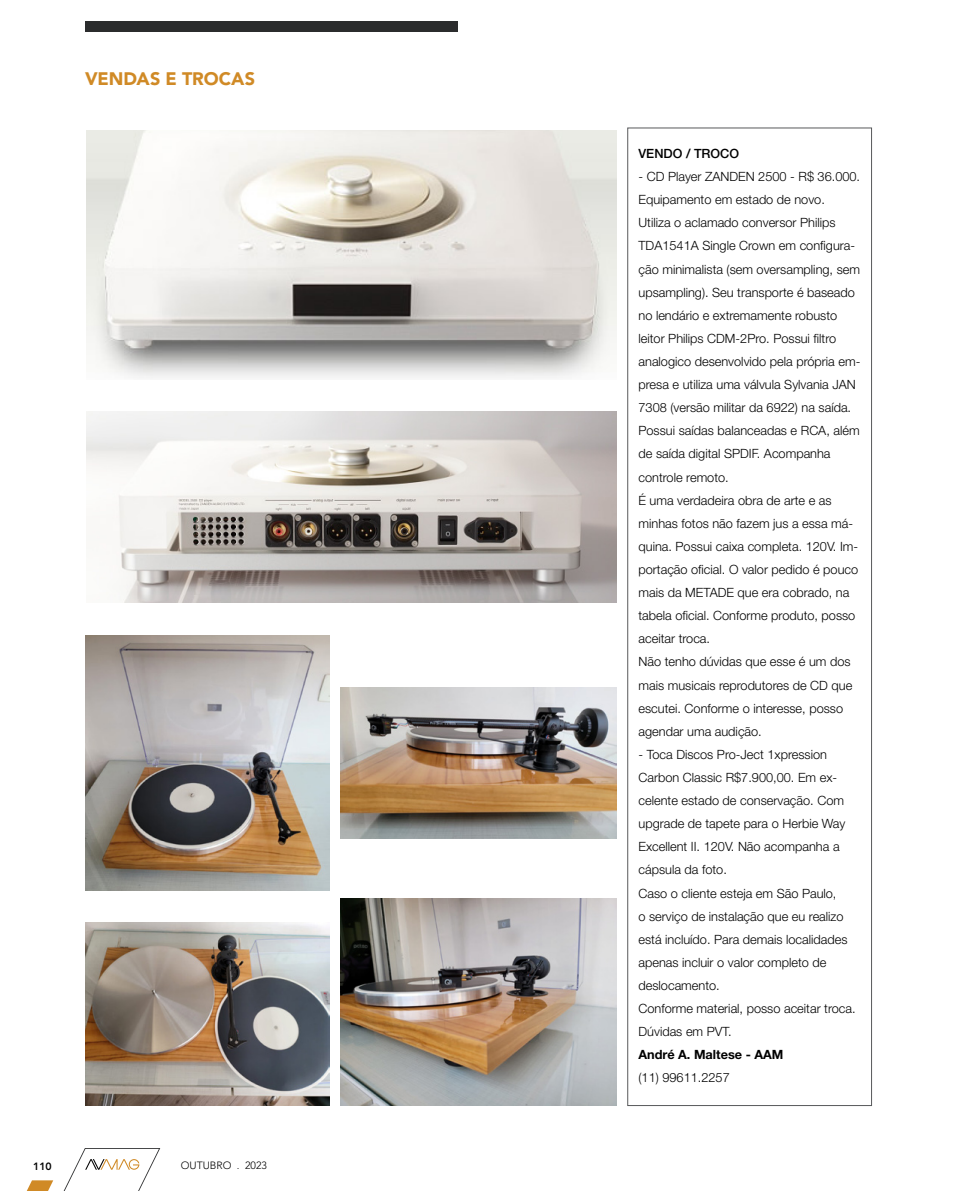
<style>
.page{position:relative;width:957px;height:1191px;background:#fff}
.page>*{position:absolute;margin:0;border:0;box-sizing:border-box;transform-origin:0 0}
.t1{font:900 18px "Avenir LT Std";letter-spacing:-.005em;color:#d08a26}
.t2{font:300 12.75px/23.1px "Helvetica Neue LT Std";color:#000}
.t3{font:700 12.75px "Helvetica Neue LT Std";color:#000}
.t4{font:500 12.75px "Helvetica Neue LT Std";color:#000}
.t5{font:300 10.5px "Avenir LT Std";color:#000}
.t6{font:800 10.5px "Avenir LT Std";color:#000}
</style>
<div class="page">
<svg style="left:26px;top:1148px;width:134px;height:43px"></svg>
<div style="left:627px;top:128px;width:245px;height:978px;border:1px solid #58595b"></div>
<img style="left:85px;top:635px;width:244px;height:255px">
<img style="left:85px;top:922px;width:244px;height:184px">
<img style="left:340px;top:687px;width:277px;height:151px">
<img style="left:340px;top:898px;width:277px;height:208px">
<div style="left:85px;top:21px;width:372px;height:11px;background:#2b2c2d"></div>
<img style="left:86px;top:130px;width:531px;height:248px">
<img style="left:86px;top:412px;width:531px;height:191px">
<h1 class="t1" style="left:85px;top:68px;width:172px">VENDAS E TROCAS</h1>
<p class="t6" style="left:33px;top:1160px;width:20px">110</p>
<p class="t5" style="left:181px;top:1159px;width:88px">OUTUBRO . 2023</p>
<p class="t4" style="left:638px;top:146px;width:102px">VENDO / TROCO</p>
<p class="t2" style="left:638px;top:165px;width:223px">- CD Player ZANDEN 2500 - R$ 36.000.<br>Equipamento em estado de novo.<br>Utiliza o aclamado conversor Philips TDA1541A Single Crown em configura&shy;ção minimalista (sem oversampling, sem upsampling). Seu transporte é baseado no lendário e extremamente robusto leitor Philips CDM-2Pro. Possui filtro analogico desenvolvido pela própria em&shy;presa e utiliza uma válvula Sylvania JAN 7308 (versão militar da 6922) na saída.<br>Possui saídas balanceadas e RCA, além de saída digital SPDIF. Acompanha controle remoto.<br>É uma verdadeira obra de arte e as minhas fotos não fazem jus a essa má&shy;quina. Possui caixa completa. 120V. Im&shy;portação oficial. O valor pedido é pouco mais da METADE que era cobrado, na tabela oficial. Conforme produto, posso aceitar troca.<br>Não tenho dúvidas que esse é um dos mais musicais reprodutores de CD que escutei. Conforme o interesse, posso agendar uma audição.</p>
<p class="t2" style="left:638px;top:742px;width:219px">- Toca Discos Pro-Ject 1xpression<br>Carbon Classic R$7.900,00. Em ex&shy;celente estado de conservação. Com upgrade de tapete para o Herbie Way<br>Excellent II. 120V. Não acompanha a cápsula da foto.<br>Caso o cliente esteja em São Paulo,<br>o serviço de instalação que eu realizo está incluído. Para demais localidades apenas incluir o valor completo de deslocamento.<br>Conforme material, posso aceitar troca.<br>Dúvidas em PVT.</p>
<p class="t3" style="left:638px;top:1047px;width:146px">André A. Maltese - AAM</p>
<p class="t2" style="left:638px;top:1066px;width:93px">(11) 99611.2257</p>
</div>
